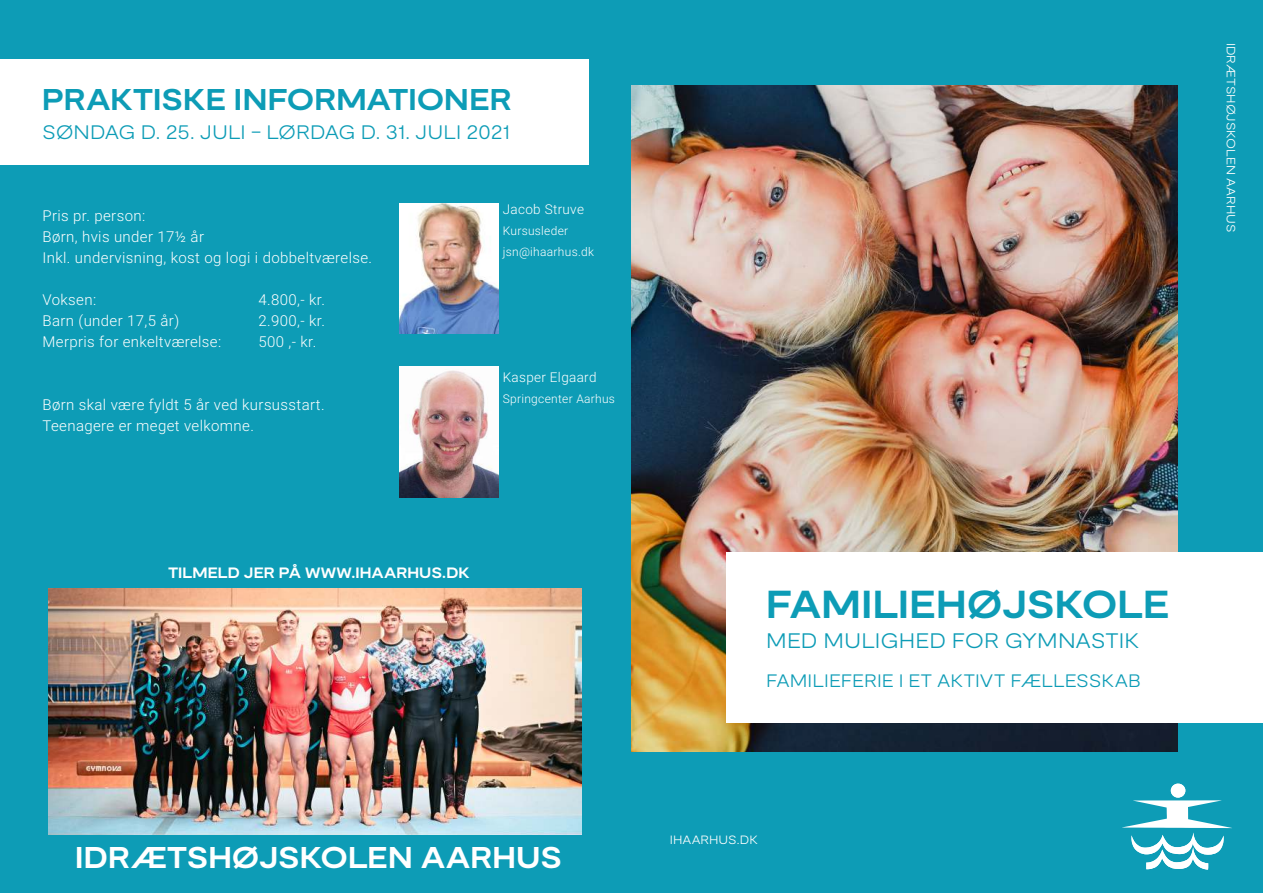
<style>
.page{position:relative;width:1263px;height:893px;background:#0d9cb6}
.page>*{position:absolute;margin:0;border:0;box-sizing:border-box;transform-origin:0 0}
.t1{font:700 expanded 39px "Moderat";letter-spacing:-.005em;color:#0d9cb6}
.t2{font:700 expanded 30px "Moderat";color:#0d9cb6}
.t3{font:700 expanded 30px "Moderat";color:#fff}
.t4{font:300 expanded 21px "Moderat";letter-spacing:-.005em;color:#0d9cb6}
.t5{font:300 expanded 19.5px "Moderat";letter-spacing:-.01em;color:#0d9cb6}
.t6{font:300 expanded 18px "Moderat";letter-spacing:-.005em;color:#0d9cb6}
.t7{font:300 15px/21px "Roboto";letter-spacing:.025em;color:#fff}
.t8{font:700 expanded 15px "Moderat";letter-spacing:.01em;color:#fff}
.t9{font:300 13.5px "Roboto";letter-spacing:.025em;color:#fff}
.t10{font:300 12px/21px "Roboto";letter-spacing:.025em;color:#fff}
.t11{font:300 expanded 12px "Moderat";letter-spacing:-.005em;color:#fff}
</style>
<div class="page">
<img style="left:631px;top:85px;width:547px;height:667px">
<div style="left:727px;top:553px;width:536px;height:170px;background:#fff"></div>
<svg style="left:1122px;top:783px;width:110px;height:87px"></svg>
<img style="left:49px;top:589px;width:532px;height:245px">
<img style="left:400px;top:203px;width:98px;height:130px">
<img style="left:400px;top:367px;width:98px;height:130px">
<div style="left:0;top:59px;width:589px;height:106px;background:#fff"></div>
<h2 class="t2" style="left:42px;top:82px;width:471px">PRAKTISKE INFORMATIONER</h2>
<h3 class="t5" style="left:42px;top:121px;width:469px">SØNDAG D. 25. JULI - LØRDAG D. 31. JULI 2021</h3>
<p class="t7" style="left:43px;top:206px;width:331px">Pris pr. person:<br>Børn, hvis under 17½ år<br>Inkl. undervisning, kost og logi i dobbeltværelse.</p>
<p class="t7" style="left:43px;top:290px;width:55px">Voksen:</p>
<p class="t7" style="left:259px;top:290px;width:68px">4.800,- kr.</p>
<p class="t7" style="left:43px;top:311px;width:138px">Barn (under 17,5 år)</p>
<p class="t7" style="left:259px;top:311px;width:68px">2.900,- kr.</p>
<p class="t7" style="left:43px;top:332px;width:180px">Merpris for enkeltværelse:</p>
<p class="t7" style="left:259px;top:332px;width:59px">500 ,- kr.</p>
<p class="t7" style="left:43px;top:395px;width:284px">Børn skal være fyldt 5 år ved kursusstart.<br>Teenagere er meget velkomne.</p>
<p class="t9" style="left:503px;top:204px;width:83px">Jacob Struve</p>
<p class="t10" style="left:503px;top:221px;width:93px">Kursusleder jsn@ihaarhus.dk</p>
<p class="t9" style="left:503px;top:372px;width:95px">Kasper Elgaard</p>
<p class="t10" style="left:503px;top:390px;width:114px">Springcenter Aarhus</p>
<p class="t8" style="left:168px;top:564px;width:303px">TILMELD JER PÅ WWW.IHAARHUS.DK</p>
<p class="t11" style="left:1238px;top:43px;width:191px;rotate:90deg">IDRÆTSHØJSKOLEN AARHUS</p>
<h1 class="t1" style="left:766px;top:582px;width:404px">FAMILIEHØJSKOLE</h1>
<h3 class="t4" style="left:766px;top:628px;width:374px">MED MULIGHED FOR GYMNASTIK</h3>
<p class="t6" style="left:766px;top:670px;width:376px">FAMILIEFERIE I ET AKTIVT FÆLLESSKAB</p>
<h2 class="t3" style="left:75px;top:840px;width:488px">IDRÆTSHØJSKOLEN AARHUS</h2>
<p class="t11" style="left:670px;top:833px;width:90px">IHAARHUS.DK</p>
</div>
